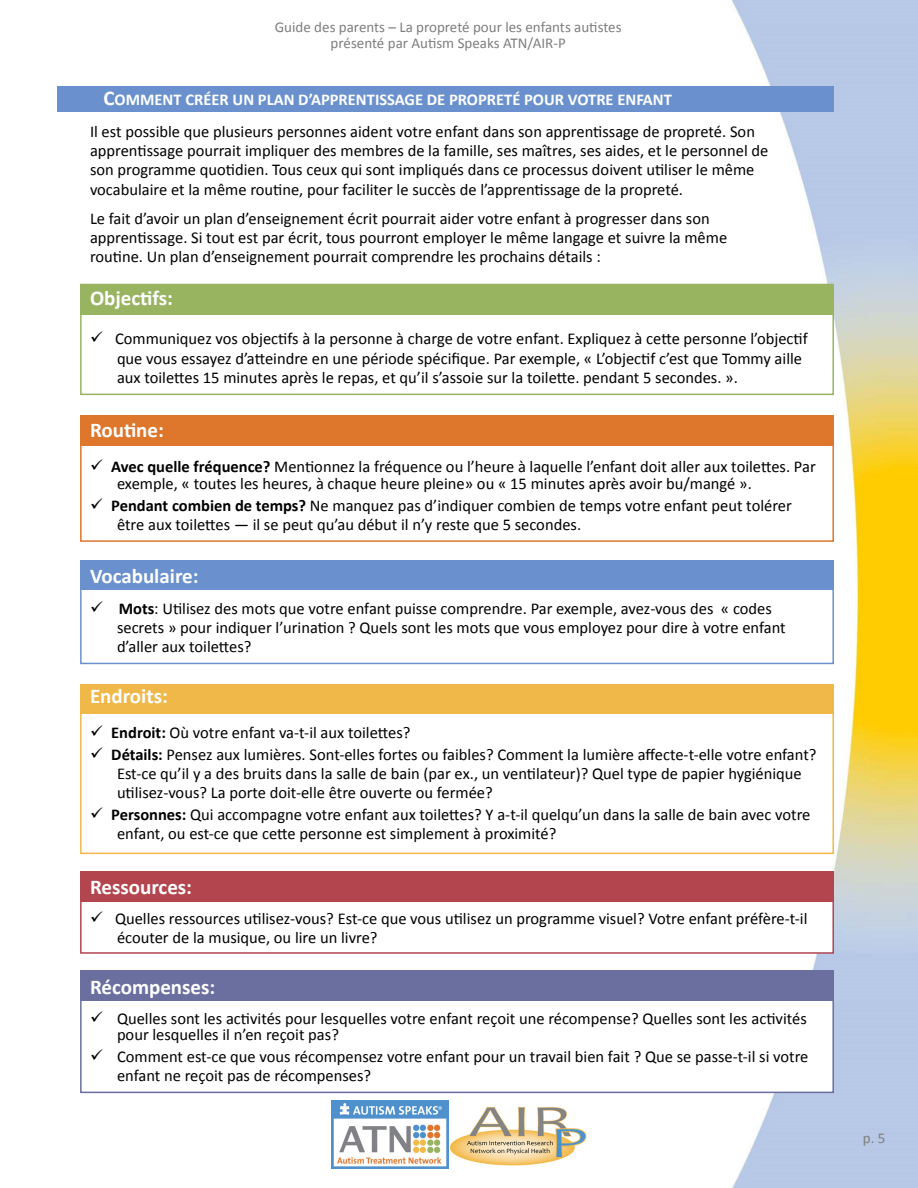
<style>
.page{position:relative;width:918px;height:1188px;background:#fff}
.page>*{position:absolute;margin:0;border:0;box-sizing:border-box;transform-origin:0 0}
.Paragraph_Style18{font:700 21px "Calibri";color:#fff}
.Paragraph_Style39{font:16.5px/19px "Calibri";color:#000}
.Paragraph_Style40{font:16.5px/16.5px "Calibri";color:#000}
.Paragraph_Style37{font:16.5px/19.4px "Calibri";color:#000}
.Paragraph_Style38{font:16.5px/19px "Calibri";color:#000}
.Paragraph_Style17{font:700 16.5px "Calibri";color:#fff}
.t1{font:15px/16.5px "Calibri";color:#7e7e7e;text-align:center}
.Paragraph_Style1{font:15px "Calibri";color:#7f7f7f}
.s1{font-size:21px}
.s2{font-weight:700}
</style>
<div class="page">
<img style="left:80px;top:0;width:838px;height:1188px">
<img style="left:449px;top:1100px;width:139px;height:67px">
<img style="left:331px;top:1100px;width:118px;height:69px">
<div style="left:57px;top:86px;width:777px;height:26px;background:#6a91cd"></div>
<div style="left:80px;top:284px;width:754px;height:30px;background:#99b461"></div>
<div style="left:80px;top:415px;width:754px;height:31px;background:#de762c"></div>
<div style="left:80px;top:284px;width:754px;height:111px;border:2px solid #99b461"></div>
<div style="left:80px;top:415px;width:754px;height:127px;border:2px solid #de762c"></div>
<div style="left:80px;top:561px;width:754px;height:103px;border:2px solid #6a91cd"></div>
<div style="left:80px;top:694px;width:754px;height:160px;border:2px solid #f0b849"></div>
<div style="left:80px;top:871px;width:754px;height:83px;background:#fff;border:2px solid #b3454f"></div>
<div style="left:80px;top:971px;width:754px;height:122px;background:#fff;border:2px solid #6a6f9f"></div>
<div style="left:80px;top:560px;width:754px;height:30px;background:#6a91cd"></div>
<div style="left:80px;top:684px;width:754px;height:30px;background:#f0b849"></div>
<div style="left:80px;top:871px;width:754px;height:31px;background:#b3454f"></div>
<div style="left:80px;top:971px;width:754px;height:30px;background:#6a6f9f"></div>
<p class="t1" style="left:275px;top:19px;width:348px">Guide des parents – La propreté pour les enfants autistes présenté par Autism Speaks ATN/AIR-P</p>
<p class="Paragraph_Style17" style="left:104px;top:89px;width:570px"><span class="s1">C</span>OMMENT CRÉER UN PLAN D’APPRENTISSAGE DE PROPRETÉ POUR VOTRE ENFANT</p>
<p class="Paragraph_Style37" style="left:90px;top:121px;width:680px">Il est possible que plusieurs personnes aident votre enfant dans son apprentissage de propreté. Son apprentissage pourrait impliquer des membres de la famille, ses maîtres, ses aides, et le personnel de son programme quotidien. Tous ceux qui sont impliqués dans ce processus doivent utiliser le même vocabulaire et la même routine, pour faciliter le succès de l’apprentissage de la propreté.</p>
<p class="Paragraph_Style38" style="left:90px;top:209px;width:639px">Le fait d’avoir un plan d’enseignement écrit pourrait aider votre enfant à progresser dans son apprentissage. Si tout est par écrit, tous pourront employer le même langage et suivre la même routine. Un plan d’enseignement pourrait comprendre les prochains détails :</p>
<p class="Paragraph_Style18" style="left:90px;top:285px;width:85px">Objectifs:</p>
<p class="Paragraph_Style39" style="left:117px;top:330px;width:692px;text-indent:-27px">✓ Communiquez vos objectifs à la personne à charge de votre enfant. Expliquez à cette personne l’objectif que vous essayez d’atteindre en une période spécifique. Par exemple, « L’objectif c’est que Tommy aille aux toilettes 15 minutes après le repas, et qu’il s’assoie sur la toilette. pendant 5 secondes. ».</p>
<p class="Paragraph_Style18" style="left:90px;top:416px;width:75px">Routine:</p>
<p class="Paragraph_Style40" style="left:117px;top:459px;width:700px;text-indent:-27px">✓ <span class="s2">Avec quelle fréquence?</span> Mentionnez la fréquence ou l’heure à laquelle l’enfant doit aller aux toilettes. Par exemple, « toutes les heures, à chaque heure pleine» ou « 15 minutes après avoir bu/mangé ».</p>
<p class="Paragraph_Style39" style="left:117px;top:496px;width:676px;text-indent:-27px">✓ <span class="s2">Pendant combien de temps?</span> Ne manquez pas d’indiquer combien de temps votre enfant peut tolérer être aux toilettes — il se peut qu’au début il n’y reste que 5 secondes.</p>
<p class="Paragraph_Style18" style="left:90px;top:563px;width:110px">Vocabulaire:</p>
<p class="Paragraph_Style39" style="left:117px;top:599px;width:670px;text-indent:-27px">✓ <span class="s2">Mots</span>: Utilisez des mots que votre enfant puisse comprendre. Par exemple, avez-vous des « codes secrets » pour indiquer l’urination ? Quels sont les mots que vous employez pour dire à votre enfant d’aller aux toilettes?</p>
<p class="Paragraph_Style18" style="left:90px;top:683px;width:79px">Endroits:</p>
<p class="Paragraph_Style40" style="left:90px;top:724px;width:322px">✓ <span class="s2">Endroit:</span> Où votre enfant va-t-il aux toilettes?</p>
<p class="Paragraph_Style39" style="left:117px;top:745px;width:701px;text-indent:-27px">✓ <span class="s2">Détails:</span> Pensez aux lumières. Sont-elles fortes ou faibles? Comment la lumière affecte-t-elle votre enfant?<br>Est-ce qu’il y a des bruits dans la salle de bain (par ex., un ventilateur)? Quel type de papier hygiénique utilisez-vous? La porte doit-elle être ouverte ou fermée?</p>
<p class="Paragraph_Style39" style="left:117px;top:805px;width:695px;text-indent:-27px">✓ <span class="s2">Personnes:</span> Qui accompagne votre enfant aux toilettes? Y a-t-il quelqu’un dans la salle de bain avec votre enfant, ou est-ce que cette personne est simplement à proximité?</p>
<p class="Paragraph_Style18" style="left:90px;top:874px;width:104px">Ressources:</p>
<p class="Paragraph_Style39" style="left:117px;top:909px;width:692px;text-indent:-27px">✓ Quelles ressources utilisez-vous? Est-ce que vous utilisez un programme visuel? Votre enfant préfère-t-il écouter de la musique, ou lire un livre?</p>
<p class="Paragraph_Style18" style="left:90px;top:973px;width:127px">Récompenses:</p>
<p class="Paragraph_Style40" style="left:117px;top:1010px;width:691px;text-indent:-27px">✓ Quelles sont les activités pour lesquelles votre enfant reçoit une récompense? Quelles sont les activités pour lesquelles il n’en reçoit pas?</p>
<p class="Paragraph_Style39" style="left:117px;top:1047px;width:693px;text-indent:-27px">✓ Comment est-ce que vous récompensez votre enfant pour un travail bien fait ? Que se passe-t-il si votre enfant ne reçoit pas de récompenses?</p>
<p class="Paragraph_Style1" style="left:863px;top:1129px;width:24px">p. 5</p>
</div>
